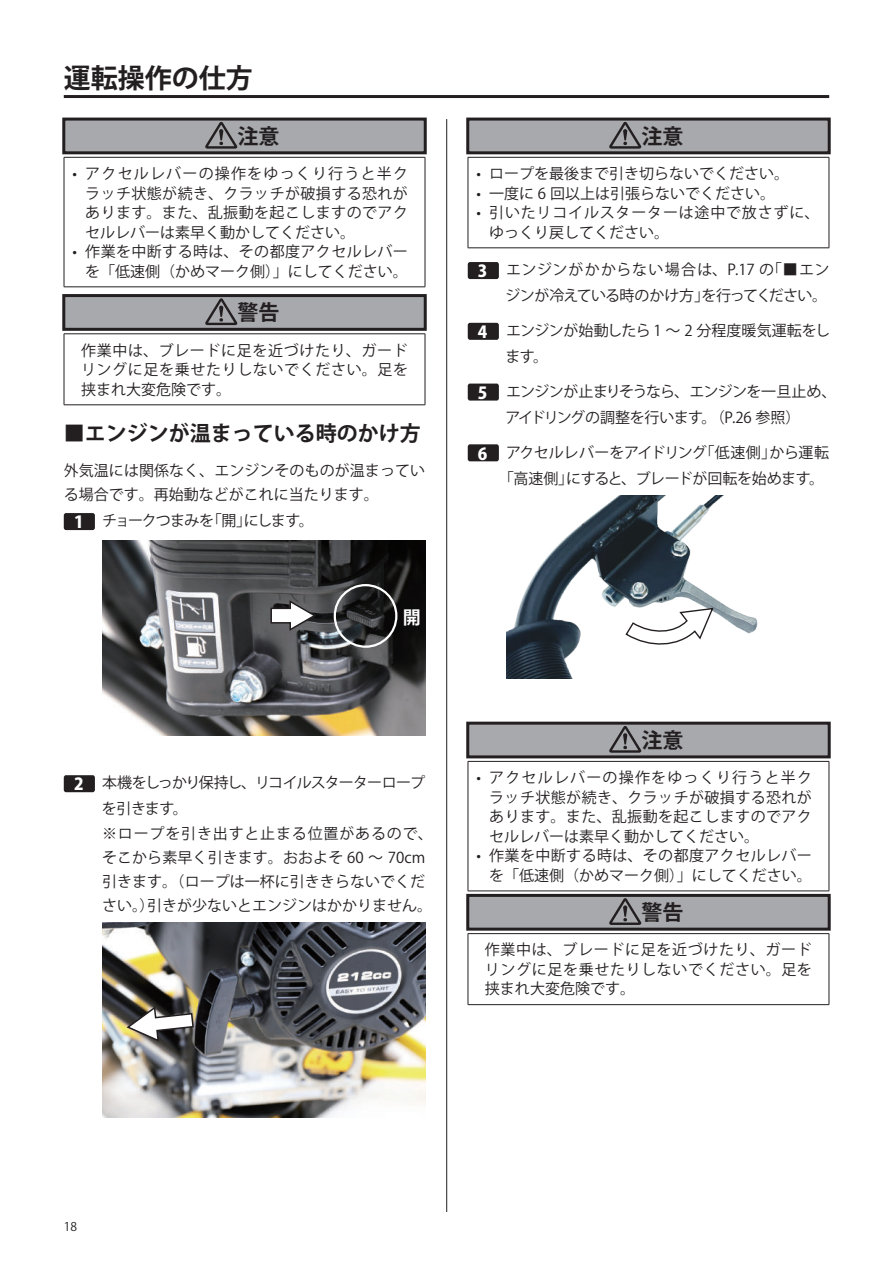
<style>
.page{position:relative;width:893px;height:1263px;background:#fff}
.page>*{position:absolute;margin:0;border:0;box-sizing:border-box;transform-origin:0 0}
.t1{font:700 27px "Koz Go Pro";color:#231f20}
.t2{font:700 21px "Koz Go Pr 6 N";color:#231f20}
.t3{font:700 18px "Koz Go Pr 6 N";color:#fff}
.t4{font:15px/19.5px "Koz Go Pr 6 N";color:#231f20;text-align:justify}
.t5{font:15px/19.5px "Koz Go Pr 6 N";letter-spacing:.025em;color:#231f20;text-align:right}
.t6{font:15px/26px "Koz Go Pr 6 N";letter-spacing:-.04em;color:#231f20;text-align:center}
.t7{font:15px/26px "Koz Go Pr 6 N";letter-spacing:-.02em;color:#231f20}
.t8{font:15px/19.5px "Koz Go Pr 6 N";letter-spacing:.055em;color:#231f20}
.t9{font:15px "Koz Go Pr 6 N";letter-spacing:-.08em;color:#231f20}
.t10{font:12px "Koz Go Pro";color:#231f20}
.s1{font-family:"Koz Go Pro";font-weight:800;font-size:16.5px;color:#fff}
</style>
<div class="page">
<hr style="left:446px;top:119px;width:1px;height:1093px;background:#231f20">
<hr style="left:64px;top:95px;width:765px;height:3px;background:#231f20">
<div style="left:64px;top:119px;width:361px;height:34px;background:#a8a9ad"></div>
<div style="left:62px;top:118px;width:365px;height:36px;border:3px solid #231f20"></div>
<div style="left:64px;top:296px;width:361px;height:33px;background:#a8a9ad"></div>
<div style="left:62px;top:294px;width:365px;height:37px;border:3px solid #231f20"></div>
<svg style="left:205px;top:122px;width:32px;height:27px"></svg>
<hr style="left:64px;top:157px;width:361px;height:1px;background:#231f20">
<hr style="left:64px;top:158px;width:1px;height:129px;background:#231f20">
<hr style="left:425px;top:158px;width:1px;height:129px;background:#231f20">
<hr style="left:64px;top:287px;width:361px;height:1px;background:#231f20">
<svg style="left:205px;top:298px;width:32px;height:27px"></svg>
<hr style="left:64px;top:334px;width:361px;height:1px;background:#231f20">
<hr style="left:64px;top:334px;width:1px;height:71px;background:#231f20">
<hr style="left:425px;top:334px;width:1px;height:71px;background:#231f20">
<hr style="left:64px;top:405px;width:361px;height:1px;background:#231f20">
<div style="left:64px;top:513px;width:31px;height:17px;background:#231f20;border-radius:2px"></div>
<img style="left:102px;top:540px;width:323px;height:196px">
<div style="left:334px;top:584px;width:63px;height:64px;border:2px solid #fff;border-radius:50%"></div>
<svg style="left:270px;top:599px;width:48px;height:33px"></svg>
<div style="left:64px;top:775px;width:31px;height:17px;background:#231f20;border-radius:2px"></div>
<img style="left:102px;top:922px;width:323px;height:196px">
<svg style="left:125px;top:1006px;width:70px;height:37px"></svg>
<div style="left:468px;top:119px;width:361px;height:34px;background:#a8a9ad"></div>
<div style="left:466px;top:118px;width:365px;height:36px;border:3px solid #231f20"></div>
<div style="left:468px;top:723px;width:361px;height:34px;background:#a8a9ad"></div>
<div style="left:466px;top:722px;width:365px;height:36px;border:3px solid #231f20"></div>
<div style="left:468px;top:895px;width:361px;height:34px;background:#a8a9ad"></div>
<div style="left:466px;top:894px;width:365px;height:37px;border:3px solid #231f20"></div>
<svg style="left:609px;top:122px;width:32px;height:27px"></svg>
<hr style="left:468px;top:157px;width:361px;height:1px;background:#231f20">
<hr style="left:468px;top:158px;width:1px;height:90px;background:#231f20">
<hr style="left:829px;top:158px;width:1px;height:90px;background:#231f20">
<hr style="left:468px;top:248px;width:361px;height:1px;background:#231f20">
<div style="left:468px;top:262px;width:31px;height:17px;background:#231f20;border-radius:2px"></div>
<div style="left:468px;top:323px;width:31px;height:17px;background:#231f20;border-radius:2px"></div>
<div style="left:468px;top:384px;width:31px;height:17px;background:#231f20;border-radius:2px"></div>
<div style="left:468px;top:444px;width:31px;height:17px;background:#231f20;border-radius:2px"></div>
<img style="left:506px;top:495px;width:252px;height:183px">
<svg style="left:624px;top:607px;width:91px;height:41px"></svg>
<svg style="left:609px;top:726px;width:32px;height:27px"></svg>
<hr style="left:468px;top:761px;width:361px;height:1px;background:#231f20">
<hr style="left:468px;top:762px;width:1px;height:129px;background:#231f20">
<hr style="left:829px;top:762px;width:1px;height:129px;background:#231f20">
<hr style="left:468px;top:891px;width:361px;height:1px;background:#231f20">
<svg style="left:609px;top:898px;width:32px;height:27px"></svg>
<hr style="left:468px;top:933px;width:361px;height:1px;background:#231f20">
<hr style="left:468px;top:934px;width:1px;height:70px;background:#231f20">
<hr style="left:829px;top:934px;width:1px;height:70px;background:#231f20">
<hr style="left:468px;top:1004px;width:361px;height:1px;background:#231f20">
<h1 class="t1" style="left:64px;top:60px;width:190px">運転操作の仕方</h1>
<h2 class="t2" style="left:237px;top:124px;width:43px">注意</h2>
<p class="t4" style="left:85px;top:164px;width:324px;text-indent:-13px">• アクセルレバーの操作をゆっくり行うと半クラッチ状態が続き、クラッチが破損する恐れがあります。また、乱振動を起こしますのでアクセルレバーは素早く動かしてください。</p>
<p class="t5" style="left:73px;top:242px;width:337px">• 作業を中断する時は、その都度アクセルレバーを「低速側（かめマーク側）」にしてください。</p>
<h2 class="t2" style="left:237px;top:300px;width:43px">警告</h2>
<p class="t4" style="left:81px;top:341px;width:343px">作業中は、ブレードに足を近づけたり、ガード　リングに足を乗せたりしないでください。足を　挟まれ大変危険です。</p>
<h2 class="t2" style="left:64px;top:421px;width:359px">■エンジンが温まっている時のかけ方</h2>
<p class="t4" style="left:64px;top:458px;width:363px;line-height:24px">外気温には関係なく、エンジンそのものが温まっている場合です。再始動などがこれに当たります。</p>
<p class="t9" style="left:74px;top:512px;width:241px"><span class="s1">1</span> チョークつまみを「開」にします。</p>
<p class="t3" style="left:403px;top:607px;width:19px">開</p>
<p class="t4" style="left:102px;top:771px;width:332px;line-height:24.6px;text-align:left;text-indent:-28px"><span class="s1">2</span> 本機をしっかり保持し、リコイルスターターロープを引きます。<br>※ロープを引き出すと止まる位置があるので、そこから素早く引きます。おおよそ 60 ～ 70cm引きます。（ロープは一杯に引ききらないでください。）引きが少ないとエンジンはかかりません。</p>
<h2 class="t2" style="left:641px;top:124px;width:43px">注意</h2>
<p class="t4" style="left:476px;top:164px;width:314px">• ロープを最後まで引き切らないでください。</p>
<p class="t4" style="left:476px;top:184px;width:300px">• 一度に 6 回以上は引張らないでください。</p>
<p class="t8" style="left:489px;top:203px;width:332px;text-indent:-13px">• 引いたリコイルスターターは途中で放さずに、ゆっくり戻してください。</p>
<p class="t4" style="left:478px;top:257px;width:353px;line-height:26px;text-align:right"><span class="s1">3</span> エンジンがかからない場合は、P.17 の「■エンジンが冷えている時のかけ方」を行ってください。</p>
<p class="t4" style="left:505px;top:318px;width:326px;line-height:26px;text-indent:-27px"><span class="s1">4</span> エンジンが始動したら 1 ～ 2 分程度暖気運転をします。</p>
<p class="t6" style="left:478px;top:379px;width:360px"><span class="s1">5</span> エンジンが止まりそうなら、エンジンを一旦止め、アイドリングの調整を行います。（P.26 参照）</p>
<p class="t7" style="left:499px;top:439px;width:332px;text-indent:-21px"><span class="s1">6</span> アクセルレバーをアイドリング「低速側」から運転「高速側」にすると、ブレードが回転を始めます。</p>
<h2 class="t2" style="left:641px;top:728px;width:43px">注意</h2>
<p class="t4" style="left:489px;top:768px;width:324px;text-indent:-13px">• アクセルレバーの操作をゆっくり行うと半クラッチ状態が続き、クラッチが破損する恐れがあります。また、乱振動を起こしますのでアクセルレバーは素早く動かしてください。</p>
<p class="t5" style="left:476px;top:846px;width:337px">• 作業を中断する時は、その都度アクセルレバーを「低速側（かめマーク側）」にしてください。</p>
<h2 class="t2" style="left:641px;top:900px;width:43px">警告</h2>
<p class="t4" style="left:485px;top:940px;width:343px">作業中は、ブレードに足を近づけたり、ガード　リングに足を乗せたりしないでください。足を　挟まれ大変危険です。</p>
<p class="t10" style="left:64px;top:1219px;width:15px">18</p>
</div>
